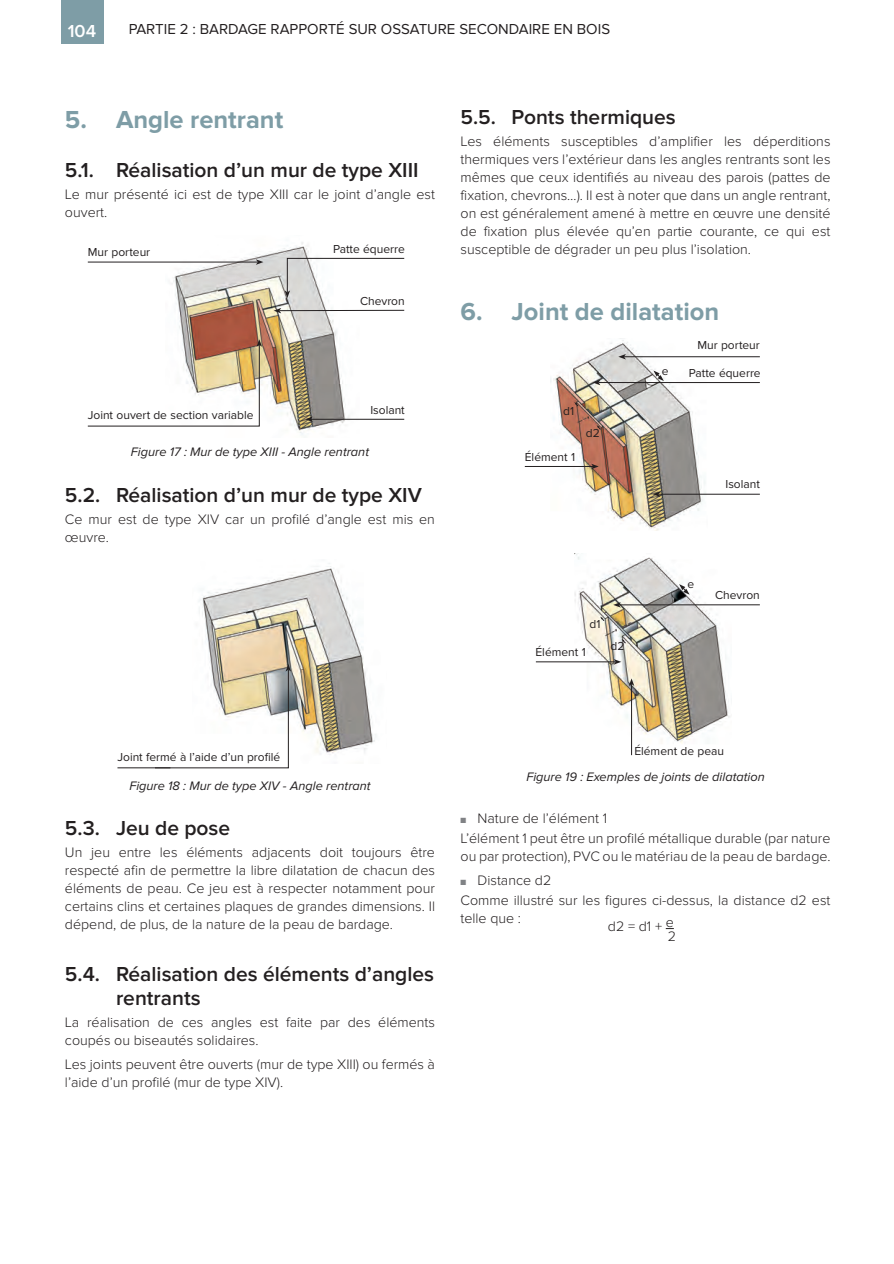
<style>
.page{position:relative;width:894px;height:1264px;background:#fff}
.page>*{position:absolute;margin:0;border:0;box-sizing:border-box;transform-origin:0 0}
.t1{font:700 25.5px "Proxima Nova";color:#7e9da6}
.t2{font:600 21px/24px "Proxima Nova";color:#231f20}
.t3{font:600 18px "Proxima Nova";color:#fff}
.t4{font:15px "Proxima Nova";color:#231f20}
.t5{font:300 14.25px/18px "Proxima Nova";color:#231f20}
.t6{font:italic 12.75px "Proxima Nova";color:#231f20}
.t7{font:12px "Proxima Nova";color:#231f20}
.s1{color:#808285}
</style>
<div class="page">
<div style="left:61px;top:0;width:42px;height:44px;background:#7e9da6"></div>
<img style="left:165px;top:242px;width:195px;height:193px">
<hr style="left:279px;top:310px;width:125px;height:1px;background:#231f20">
<svg style="left:274px;top:308px;width:7px;height:5px"></svg>
<hr style="left:311px;top:419px;width:93px;height:1px;background:#231f20">
<svg style="left:305px;top:416px;width:8px;height:6px"></svg>
<hr style="left:88px;top:262px;width:170px;height:1px;background:#231f20">
<svg style="left:256px;top:259px;width:7px;height:6px"></svg>
<svg style="left:284px;top:258px;width:121px;height:40px"></svg>
<svg style="left:87px;top:339px;width:175px;height:88px"></svg>
<img style="left:199px;top:563px;width:177px;height:192px">
<svg style="left:156px;top:664px;width:135px;height:105px"></svg>
<hr style="left:117px;top:767px;width:53px;height:1px;background:#231f20">
<img style="left:553px;top:340px;width:155px;height:191px">
<img style="left:574px;top:553px;width:157px;height:192px">
<hr style="left:658px;top:494px;width:102px;height:1px;background:#231f20">
<svg style="left:653px;top:491px;width:7px;height:6px"></svg>
<hr style="left:525px;top:466px;width:68px;height:1px;background:#231f20">
<svg style="left:591px;top:464px;width:8px;height:5px"></svg>
<hr style="left:631px;top:684px;width:1px;height:71px;background:#231f20">
<svg style="left:629px;top:678px;width:5px;height:8px"></svg>
<hr style="left:624px;top:356px;width:136px;height:1px;background:#231f20">
<svg style="left:618px;top:354px;width:8px;height:5px"></svg>
<hr style="left:536px;top:661px;width:79px;height:1px;background:#231f20">
<svg style="left:614px;top:659px;width:7px;height:6px"></svg>
<hr style="left:598px;top:382px;width:162px;height:1px;background:#231f20">
<svg style="left:593px;top:380px;width:7px;height:5px"></svg>
<hr style="left:619px;top:604px;width:141px;height:1px;background:#231f20">
<svg style="left:613px;top:602px;width:8px;height:6px"></svg>
<svg style="left:622px;top:639px;width:4px;height:5px"></svg>
<svg style="left:600px;top:617px;width:5px;height:5px"></svg>
<svg style="left:597px;top:425px;width:4px;height:5px"></svg>
<svg style="left:574px;top:402px;width:5px;height:5px"></svg>
<svg style="left:653px;top:371px;width:11px;height:10px"></svg>
<svg style="left:679px;top:584px;width:10px;height:11px"></svg>
<p class="t3" style="left:68px;top:20px;width:30px">104</p>
<p class="t4" style="left:129px;top:21px;width:483px">PARTIE 2 : BARDAGE RAPPORTÉ SUR OSSATURE SECONDAIRE EN BOIS</p>
<h1 class="t1" style="left:65px;top:104px;width:220px">5. Angle rentrant</h1>
<h2 class="t2" style="left:65px;top:159px;width:355px">5.1. Réalisation d’un mur de type XIII</h2>
<p class="t5" style="left:65px;top:186px;width:371px">Le mur présenté ici est de type XIII car le joint d’angle est ouvert.</p>
<p class="t7" style="left:88px;top:245px;width:64px">Mur porteur</p>
<p class="t7" style="left:333px;top:242px;width:73px">Patte équerre</p>
<p class="t7" style="left:360px;top:294px;width:46px">Chevron</p>
<p class="t7" style="left:370px;top:404px;width:36px">Isolant</p>
<p class="t7" style="left:88px;top:408px;width:167px">Joint ouvert de section variable</p>
<p class="t6" style="left:131px;top:445px;width:240px">Figure 17 : Mur de type XIII - Angle rentrant</p>
<h2 class="t2" style="left:65px;top:483px;width:358px">5.2. Réalisation d’un mur de type XIV</h2>
<p class="t5" style="left:65px;top:510px;width:371px">Ce mur est de type XIV car un profilé d’angle est mis en œuvre.</p>
<h2 class="t2" style="left:460px;top:106px;width:217px">5.5. Ponts thermiques</h2>
<p class="t5" style="left:460px;top:133px;width:371px;text-align:justify">Les éléments susceptibles d’amplifier les déperditions thermiques vers l’extérieur dans les angles rentrants sont les mêmes que ceux identifiés au niveau des parois (pattes de fixation, chevrons…). Il est à noter que dans un angle rentrant, on est généralement amené à mettre en œuvre une densité de fixation plus élevée qu’en partie courante, ce qui est susceptible de dégrader un peu plus l’isolation.</p>
<h1 class="t1" style="left:460px;top:297px;width:260px">6. Joint de dilatation</h1>
<p class="t7" style="left:563px;top:404px;width:12px">d1</p>
<p class="t7" style="left:525px;top:451px;width:52px">Élément 1</p>
<p class="t7" style="left:586px;top:426px;width:15px">d2</p>
<p class="t7" style="left:589px;top:617px;width:12px">d1</p>
<p class="t7" style="left:535px;top:646px;width:52px">Élément 1</p>
<p class="t7" style="left:610px;top:639px;width:15px">d2</p>
<p class="t7" style="left:662px;top:364px;width:8px">e</p>
<p class="t7" style="left:697px;top:338px;width:64px">Mur porteur</p>
<p class="t7" style="left:689px;top:366px;width:73px">Patte équerre</p>
<p class="t7" style="left:725px;top:477px;width:36px">Isolant</p>
<p class="t7" style="left:687px;top:577px;width:8px">e</p>
<p class="t7" style="left:715px;top:588px;width:46px">Chevron</p>
<p class="t7" style="left:117px;top:750px;width:164px">Joint fermé à l’aide d’un profilé</p>
<p class="t6" style="left:129px;top:778px;width:243px">Figure 18 : Mur de type XIV - Angle rentrant</p>
<h2 class="t2" style="left:65px;top:816px;width:167px">5.3. Jeu de pose</h2>
<p class="t5" style="left:65px;top:843px;width:371px;text-align:justify">Un jeu entre les éléments adjacents doit toujours être respecté afin de permettre la libre dilatation de chacun des éléments de peau. Ce jeu est à respecter notamment pour certains clins et certaines plaques de grandes dimensions. Il dépend, de plus, de la nature de la peau de bardage.</p>
<h2 class="t2" style="left:116px;top:962px;width:320px;text-indent:-51px">5.4. Réalisation des éléments d’angles rentrants</h2>
<p class="t5" style="left:65px;top:1013px;width:371px">La réalisation de ces angles est faite par des éléments coupés ou biseautés solidaires.</p>
<p class="t5" style="left:65px;top:1056px;width:371px">Les joints peuvent être ouverts (mur de type XIII) ou fermés à l’aide d’un profilé (mur de type XIV).</p>
<p class="t7" style="left:634px;top:744px;width:91px">Élément de peau</p>
<p class="t6" style="left:526px;top:770px;width:240px">Figure 19 : Exemples de joints de dilatation</p>
<p class="t5" style="left:460px;top:808px;width:371px;line-height:20.1px"><span class="s1">■</span> Nature de l’élément 1<br>L’élément 1 peut être un profilé métallique durable (par nature</p>
<p class="t5" style="left:460px;top:847px;width:371px">ou par protection), PVC ou le matériau de la peau de bardage.</p>
<p class="t5" style="left:460px;top:870px;width:371px;line-height:20.1px"><span class="s1">■</span> Distance d2<br>Comme illustré sur les figures ci-dessus, la distance d2 est</p>
<p class="t5" style="left:460px;top:909px;width:62px">telle que :</p>
<p class="t5" style="left:608px;top:918px;width:67px">d2 = d1 + e</p>
<p class="t5" style="left:668px;top:927px;width:10px">2</p>
</div>
